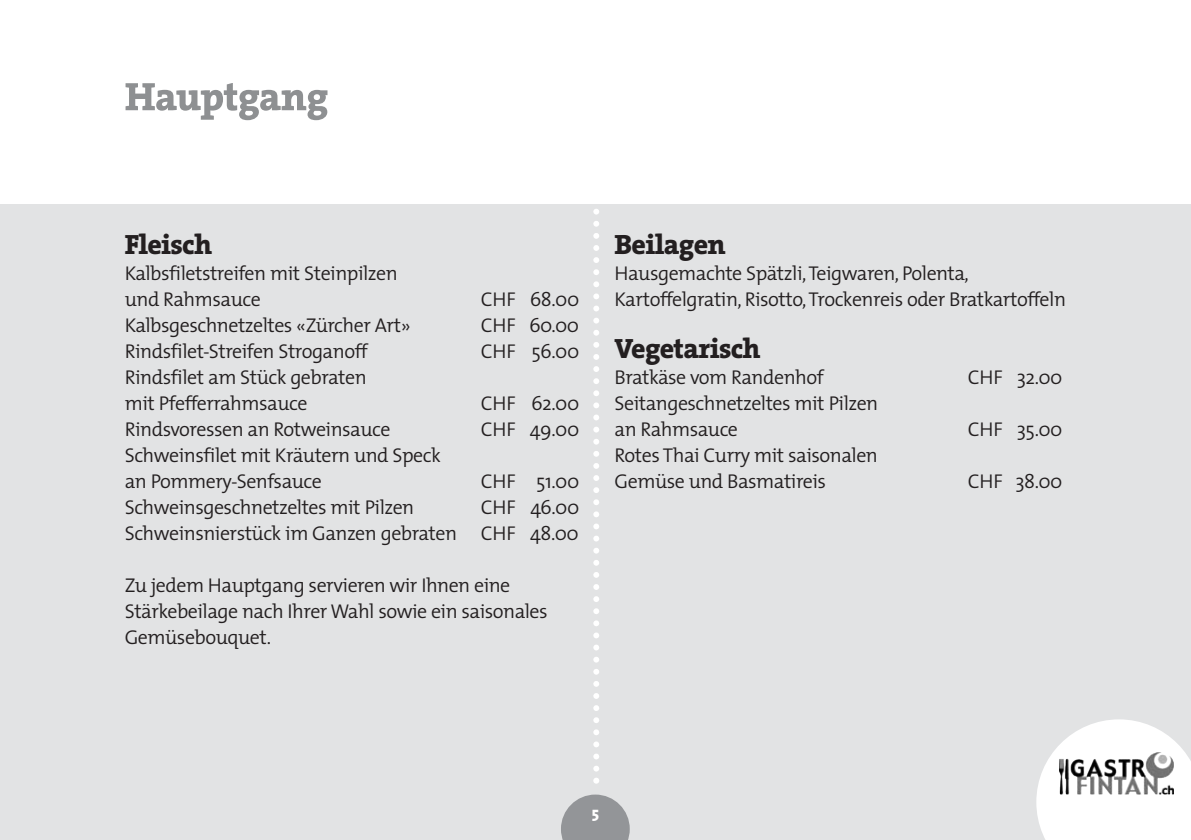
<style>
.page{position:relative;width:1191px;height:840px;background:#fff}
.page>*{position:absolute;margin:0;border:0;box-sizing:border-box;transform-origin:0 0}
.t1{font:800 28px "The Serif";letter-spacing:-.025em;color:#231f20}
.t2{font:300 20px/26px "The Mix";letter-spacing:-.025em;color:#231f20}
.t3{font:800 16px "The Serif";color:#fff}
</style>
<div class="page">
<div style="left:0;top:204px;width:1191px;height:635px;background:#e2e3e4"></div>
<svg style="left:561px;top:794px;width:69px;height:45px"></svg>
<svg style="left:126px;top:83px;width:201px;height:37px"></svg>
<svg style="left:1036px;top:719px;width:155px;height:120px"></svg>
<img style="left:1059px;top:757px;width:53px;height:37px">
<svg style="left:593px;top:209px;width:6px;height:574px"></svg>
<h1 class="t1" style="left:125px;top:233px;width:89px">Fleisch</h1>
<p class="t2" style="left:125px;top:262px;width:274px">Kalbsfiletstreifen mit Steinpilzen und Rahmsauce</p>
<p class="t2" style="left:481px;top:288px;width:100px">CHF 68.00</p>
<p class="t2" style="left:125px;top:314px;width:287px">Kalbsgeschnetzeltes «Zürcher Art»</p>
<p class="t2" style="left:481px;top:314px;width:100px">CHF 60.00</p>
<p class="t2" style="left:125px;top:340px;width:244px">Rindsfilet-Streifen Stroganoff</p>
<p class="t2" style="left:481px;top:340px;width:100px">CHF 56.00</p>
<p class="t2" style="left:125px;top:366px;width:243px">Rindsfilet am Stück gebraten mit Pfefferrahmsauce</p>
<p class="t2" style="left:481px;top:392px;width:100px">CHF 62.00</p>
<p class="t2" style="left:125px;top:418px;width:267px">Rindsvoressen an Rotweinsauce</p>
<p class="t2" style="left:481px;top:418px;width:100px">CHF 49.00</p>
<p class="t2" style="left:125px;top:444px;width:318px">Schweinsfilet mit Kräutern und Speck an Pommery-Senfsauce</p>
<p class="t2" style="left:481px;top:470px;width:100px">CHF 51.00</p>
<p class="t2" style="left:125px;top:496px;width:291px">Schweinsgeschnetzeltes mit Pilzen</p>
<p class="t2" style="left:125px;top:496px;width:456px;text-align:right">CHF 46.00<br>Schweinsnierstück im Ganzen gebraten CHF 48.00</p>
<p class="t2" style="left:125px;top:574px;width:424px">Zu jedem Hauptgang servieren wir Ihnen eine<br>Stärkebeilage nach Ihrer Wahl sowie ein saisonales<br>Gemüsebouquet.</p>
<h1 class="t1" style="left:614px;top:233px;width:113px">Beilagen</h1>
<p class="t2" style="left:614px;top:262px;width:453px">Hausgemachte Spätzli, Teigwaren, Polenta,<br>Kartoffelgratin, Risotto, Trockenreis oder Bratkartoffeln</p>
<h1 class="t1" style="left:614px;top:337px;width:148px">Vegetarisch</h1>
<p class="t2" style="left:614px;top:366px;width:211px">Bratkäse vom Randenhof</p>
<p class="t2" style="left:968px;top:366px;width:96px">CHF 32.00</p>
<p class="t2" style="left:614px;top:392px;width:265px">Seitangeschnetzeltes mit Pilzen an Rahmsauce</p>
<p class="t2" style="left:968px;top:418px;width:96px">CHF 35.00</p>
<p class="t2" style="left:614px;top:444px;width:265px">Rotes Thai Curry mit saisonalen<br>Gemüse und Basmatireis</p>
<p class="t2" style="left:968px;top:470px;width:96px">CHF 38.00</p>
<p class="t3" style="left:592px;top:805px;width:9px">5</p>
</div>
